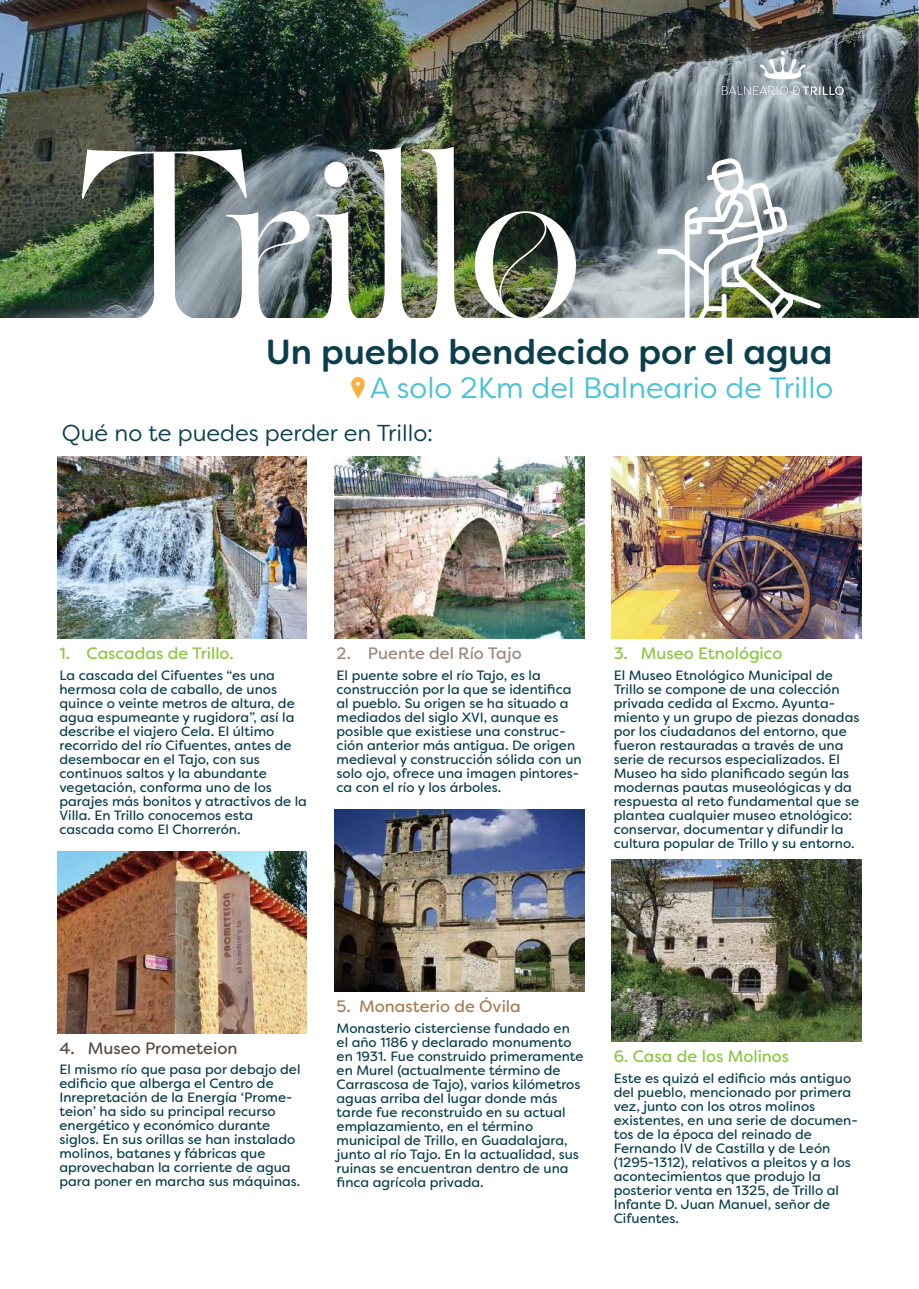
<style>
.page{position:relative;width:919px;height:1289px;background:#fff}
.page>*{position:absolute;margin:0;border:0;box-sizing:border-box;transform-origin:0 0}
.t1{font:230.7px "eunoia FREE";color:#fff;scale:.93 1}
.t2{font:500 34.8px "Filson Soft";color:#0b3f4d}
.t3{font:29.25px "Filson Soft";color:#46c3d4}
.t4{font:23.1px "Filson Soft";color:#0b3f4d}
.t5{font:16.5px "Filson Soft";color:#8bc63e}
.t6{font:16.5px "Filson Soft";color:#a97b50}
.t7{font:16.5px "Filson Soft";color:#9b8679}
.t8{font:16.5px "Filson Soft";color:#594a41}
.t9{font:13.5px/14px "Filson Soft";color:#0b3f4d}
</style>
<div class="page">
<svg style="left:351px;top:377px;width:14px;height:21px"></svg>
<img style="left:1px;top:0;width:917px;height:317px">
<img style="left:57px;top:457px;width:250px;height:182px">
<img style="left:334px;top:457px;width:250px;height:182px">
<img style="left:611px;top:457px;width:250px;height:182px">
<img style="left:57px;top:851px;width:250px;height:182px">
<img style="left:334px;top:809px;width:250px;height:182px">
<img style="left:611px;top:859px;width:250px;height:182px">
<svg style="left:759px;top:51px;width:47px;height:28px"></svg>
<svg style="left:721px;top:86px;width:122px;height:9px"></svg>
<img style="left:656px;top:158px;width:165px;height:160px">
<h1 class="t1" style="left:82px;top:147px;width:539px">Trillo</h1>
<h2 class="t2" style="left:266px;top:329px;width:568px">Un pueblo bendecido por el agua</h2>
<h3 class="t3" style="left:370px;top:369px;width:464px">A solo 2Km del Balneario de Trillo</h3>
<h3 class="t4" style="left:62px;top:418px;width:373px">Qué no te puedes perder en Trillo:</h3>
<p class="t5" style="left:59px;top:643px;width:176px">1. Cascadas de Trillo.</p>
<p class="t9" style="left:59px;top:668px;width:249px">La cascada del Cifuentes “es una hermosa cola de caballo, de unos quince o veinte metros de altura, de agua espumeante y rugidora”, así la describe el viajero Cela. El último recorrido del río Cifuentes, antes de desembocar en el Tajo, con sus continuos saltos y la abundante vegetación, conforma uno de los parajes más bonitos y atractivos de la Villa. En Trillo conocemos esta cascada como El Chorrerón.</p>
<p class="t7" style="left:336px;top:643px;width:186px">2. Puente del Río Tajo</p>
<p class="t9" style="left:336px;top:668px;width:246px">El puente sobre el río Tajo, es la construcción por la que se identifica al pueblo. Su origen se ha situado a mediados del siglo XVI, aunque es posible que existiese una construc&shy;ción anterior más antigua. De origen medieval y construcción sólida con un solo ojo, ofrece una imagen pintores&shy;ca con el río y los árboles.</p>
<p class="t5" style="left:613px;top:643px;width:170px">3. Museo Etnológico</p>
<p class="t9" style="left:613px;top:668px;width:247px">El Museo Etnológico Municipal de Trillo se compone de una colección privada cedida al Excmo. Ayunta&shy;miento y un grupo de piezas donadas por los ciudadanos del entorno, que fueron restauradas a través de una serie de recursos especializados. El Museo ha sido planificado según las modernas pautas museológicas y da respuesta al reto fundamental que se plantea cualquier museo etnológico: conservar, documentar y difundir la cultura popular de Trillo y su entorno.</p>
<p class="t8" style="left:59px;top:1037px;width:179px">4. Museo Prometeion</p>
<p class="t9" style="left:59px;top:1062px;width:242px">El mismo río que pasa por debajo del edificio que alberga el Centro de Inrepretación de la Energía ‘Prome&shy;teion’ ha sido su principal recurso energético y económico durante siglos. En sus orillas se han instalado molinos, batanes y fábricas que aprovechaban la corriente de agua para poner en marcha sus máquinas.</p>
<p class="t6" style="left:336px;top:995px;width:186px">5. Monasterio de Óvila</p>
<p class="t9" style="left:336px;top:1021px;width:248px">Monasterio cisterciense fundado en el año 1186 y declarado monumento en 1931. Fue construido primeramente en Murel (actualmente término de Carrascosa de Tajo), varios kilómetros aguas arriba del lugar donde más tarde fue reconstruido en su actual emplazamiento, en el término municipal de Trillo, en Guadalajara, junto al río Tajo. En la actualidad, sus ruinas se encuentran dentro de una finca agrícola privada.</p>
<p class="t5" style="left:613px;top:1045px;width:177px">6. Casa de los Molinos</p>
<p class="t9" style="left:613px;top:1071px;width:245px">Este es quizá el edificio más antiguo del pueblo, mencionado por primera vez, junto con los otros molinos existentes, en una serie de documen&shy;tos de la época del reinado de<br>Fernando IV de Castilla y de León (1295-1312), relativos a pleitos y a los acontecimientos que produjo la posterior venta en 1325, de Trillo al<br>Infante D. Juan Manuel, señor de<br>Cifuentes.</p>
</div>
